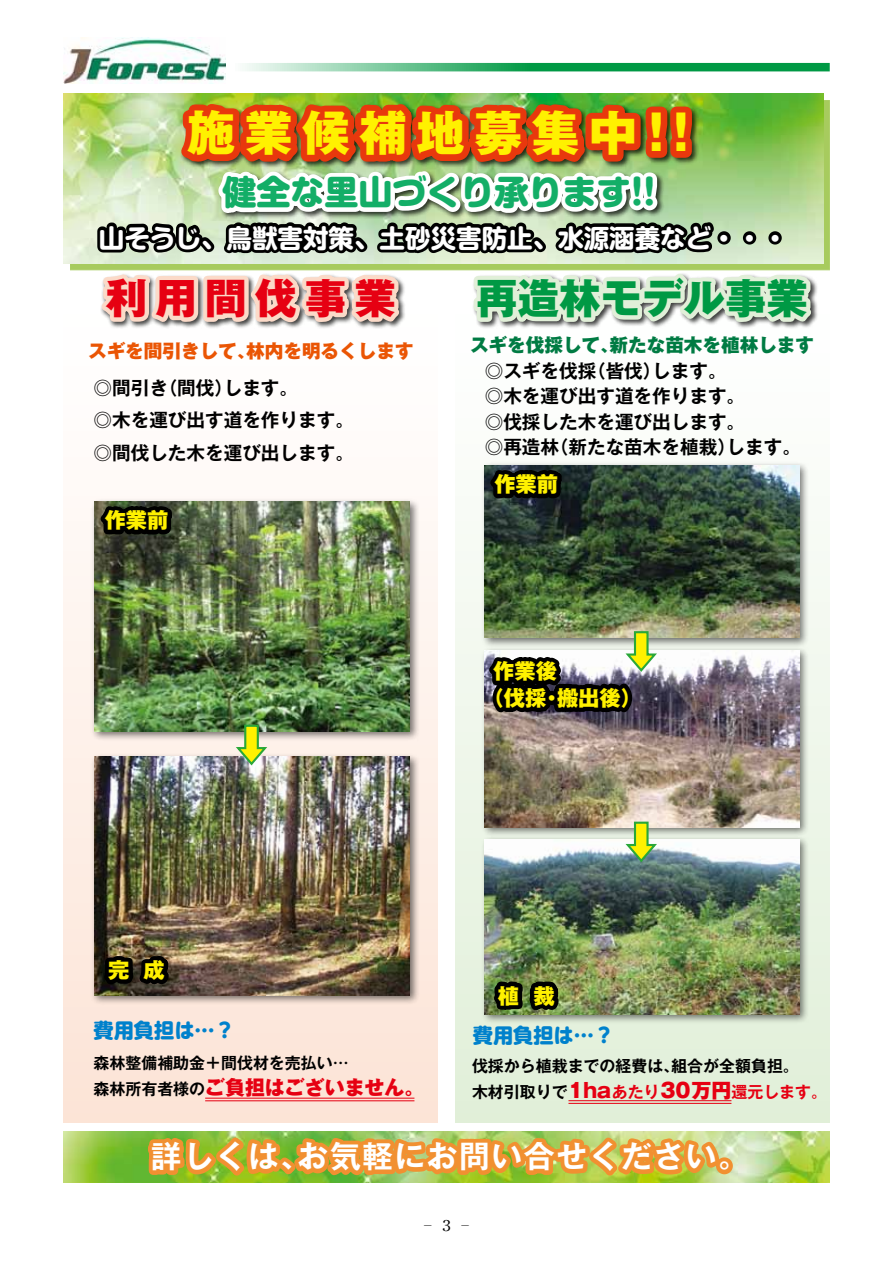
<style>
.page{position:relative;width:893px;height:1263px;background:#fff}
.page>*{position:absolute;margin:0;border:0;box-sizing:border-box;transform-origin:0 0}
.t1{font:800 47.85px "Gothic MB101 Pro";letter-spacing:.2em;color:#fff100}
.t2{font:800 41.4px "Gothic MB101 Pro";color:#094}
.t3{font:800 41.4px "Gothic MB101 Pro";letter-spacing:.2em;color:#e60012}
.t4{font:800 34.05px "Shin M Go Pro";color:#13ae67}
.t5{font:700 30.9px "Gothic MB101 Pro De";letter-spacing:.05em;color:#fff}
.t6{font:700 25.5px "Shin M Go Pro";color:#fff}
.t7{font:800 21.3px "Gothic MB101 Pro";color:#fff100}
.t8{font:800 20.25px "UD Shin M Go Pro";color:#0081cc}
.t9{font:800 19.95px "Gothic MB101 Pro";color:#e60012}
.t10{font:700 18.6px/32.5px "Gothic MB101 Pro De";color:#000}
.t11{font:800 18.6px "Gothic MB101 Pro";color:#007b43}
.t12{font:800 18.6px "Gothic MB101 Pro";color:#ea5504}
.t13{font:700 15.9px "Gothic MB101 Pro De";color:#000}
.t14{font:700 15.9px "Gothic MB101 Pro De";color:#e60012}
.t15{font:14.85px "Ryumin Pr 6 N";color:#000}
.t16{font:14.85px "Koz Min Pro";color:#000}
.s1{font-family:"Gothic MB101 Pro De";font-weight:700;font-size:15.9px;color:#000}
.s2{font-family:"Gothic MB101 Pro";font-weight:800;font-size:19.95px}
.s3{font-family:"Koz Min Pro"}
</style>
<div class="page">
<img style="left:64px;top:37px;width:28px;height:46px">
<div style="left:64px;top:298px;width:374px;height:825px;background:linear-gradient(to bottom,#fff,#fce4d6)"></div>
<div style="left:455px;top:298px;width:374px;height:825px;background:linear-gradient(to bottom,#fff,#e1efd8)"></div>
<div style="left:481px;top:461px;width:329px;height:187px;background:#000;opacity:.55"></div>
<img style="left:485px;top:466px;width:314px;height:172px">
<div style="left:91px;top:498px;width:329px;height:243px;background:#000;opacity:.55"></div>
<img style="left:95px;top:502px;width:315px;height:229px">
<div style="left:481px;top:646px;width:329px;height:192px;background:#000;opacity:.55"></div>
<img style="left:659px;top:650px;width:140px;height:177px">
<div style="left:91px;top:753px;width:329px;height:252px;background:#000;opacity:.55"></div>
<img style="left:95px;top:757px;width:315px;height:238px">
<div style="left:481px;top:835px;width:329px;height:189px;background:#000;opacity:.55"></div>
<img style="left:485px;top:840px;width:314px;height:174px">
<svg style="left:85px;top:483px;width:110px;height:59px"></svg>
<img style="left:63px;top:945px;width:114px;height:48px">
<svg style="left:234px;top:724px;width:36px;height:43px;background:#b2c271"></svg>
<img style="left:64px;top:94px;width:28px;height:170px">
<img style="left:64px;top:1131px;width:765px;height:51px">
<hr style="left:568px;top:1100px;width:163px;height:1px;background:#e60012">
<hr style="left:568px;top:1103px;width:163px;height:1px;background:#e60012">
<hr style="left:205px;top:1098px;width:209px;height:1px;background:#e60012">
<hr style="left:205px;top:1100px;width:209px;height:1px;background:#e60012">
<svg style="left:475px;top:447px;width:110px;height:59px"></svg>
<img style="left:487px;top:933px;width:77px;height:91px">
<img style="left:144px;top:1131px;width:593px;height:52px">
<img style="left:92px;top:37px;width:738px;height:329px">
<img style="left:473px;top:630px;width:186px;height:234px">
<h1 class="t1" style="left:187px;top:93px;width:503px">施業候補地募集中 !!</h1>
<h3 class="t4" style="left:222px;top:165px;width:435px">健全な里山づくり承ります !!</h3>
<h3 class="t6" style="left:99px;top:217px;width:690px">山そうじ、鳥獣害対策、土砂災害防止、水源涵養など・・・</h3>
<h2 class="t3" style="left:106px;top:264px;width:292px">利用間伐事業</h2>
<p class="t12" style="left:246px;top:335px;width:169px">林内を明るくします</p>
<p class="t12" style="left:88px;top:335px;width:169px">スギを間引きして、</p>
<p class="t10" style="left:224px;top:369px;width:76px">します。</p>
<p class="t10" style="left:159px;top:369px;width:76px">（間伐）</p>
<p class="t10" style="left:94px;top:369px;width:262px">◎間引き<br>◎木を運び出す道を作ります。◎間伐した木を運び出します。</p>
<p class="t7" style="left:105px;top:502px;width:65px">作業前</p>
<h2 class="t2" style="left:476px;top:264px;width:333px">再造林モデル事業</h2>
<p class="t11" style="left:470px;top:329px;width:150px">スギを伐採して、</p>
<p class="t11" style="left:609px;top:329px;width:206px">新たな苗木を植林します</p>
<p class="t10" style="left:485px;top:352px;width:113px">◎スギを伐採</p>
<p class="t10" style="left:485px;top:378px;width:262px">◎木を運び出す道を作ります。</p>
<p class="t10" style="left:485px;top:403px;width:262px">◎伐採した木を運び出します。</p>
<p class="t10" style="left:727px;top:429px;width:76px">します。</p>
<p class="t10" style="left:587px;top:352px;width:76px">（皆伐）</p>
<p class="t10" style="left:652px;top:352px;width:76px">します。</p>
<p class="t10" style="left:550px;top:429px;width:188px">（新たな苗木を植栽）</p>
<p class="t10" style="left:485px;top:429px;width:76px">◎再造林</p>
<p class="t7" style="left:494px;top:466px;width:65px">作業前</p>
<p class="t7" style="left:493px;top:653px;width:65px">作業後</p>
<p class="t7" style="left:557px;top:680px;width:87px">搬出後(</p>
<p class="t7" style="left:483px;top:680px;width:65px">（伐採</p>
<p class="t7" style="left:541px;top:680px;width:23px">・</p>
<p class="t7" style="left:108px;top:952px;width:23px">完</p>
<p class="t7" style="left:144px;top:952px;width:23px">成</p>
<p class="t8" style="left:94px;top:1014px;width:143px">費用負担は…？</p>
<p class="t13" style="left:94px;top:1049px;width:257px">森林整備補助金＋間伐材を売払い...</p>
<p class="t9" style="left:94px;top:1071px;width:332px"><span class="s1">森林所有者様の</span>ご負担はございません。</p>
<p class="t7" style="left:498px;top:978px;width:23px">植</p>
<p class="t8" style="left:473px;top:1019px;width:143px">費用負担は...?</p>
<p class="t7" style="left:533px;top:978px;width:23px">裁</p>
<p class="t13" style="left:671px;top:1053px;width:129px">組合が全額負担。</p>
<p class="t13" style="left:472px;top:1053px;width:209px">伐採から植栽までの経費は、</p>
<p class="t9" style="left:660px;top:1073px;width:32px">30</p>
<p class="t14" style="left:692px;top:1078px;width:137px"><span class="s2">万円</span>還元します。</p>
<p class="t9" style="left:568px;top:1073px;width:17px">1</p>
<p class="t14" style="left:584px;top:1078px;width:77px"><span class="s2">ha</span>あたり</p>
<p class="t13" style="left:472px;top:1078px;width:97px">木材引取りで</p>
<h3 class="t5" style="left:151px;top:1131px;width:162px">詳しくは、</h3>
<h3 class="t5" style="left:297px;top:1131px;width:453px">お気軽にお問い合せください。</h3>
<p class="t15" style="left:424px;top:1214px;width:24px">3<span class="s3">－</span></p>
<p class="t16" style="left:461px;top:1215px;width:9px">―</p>
</div>
